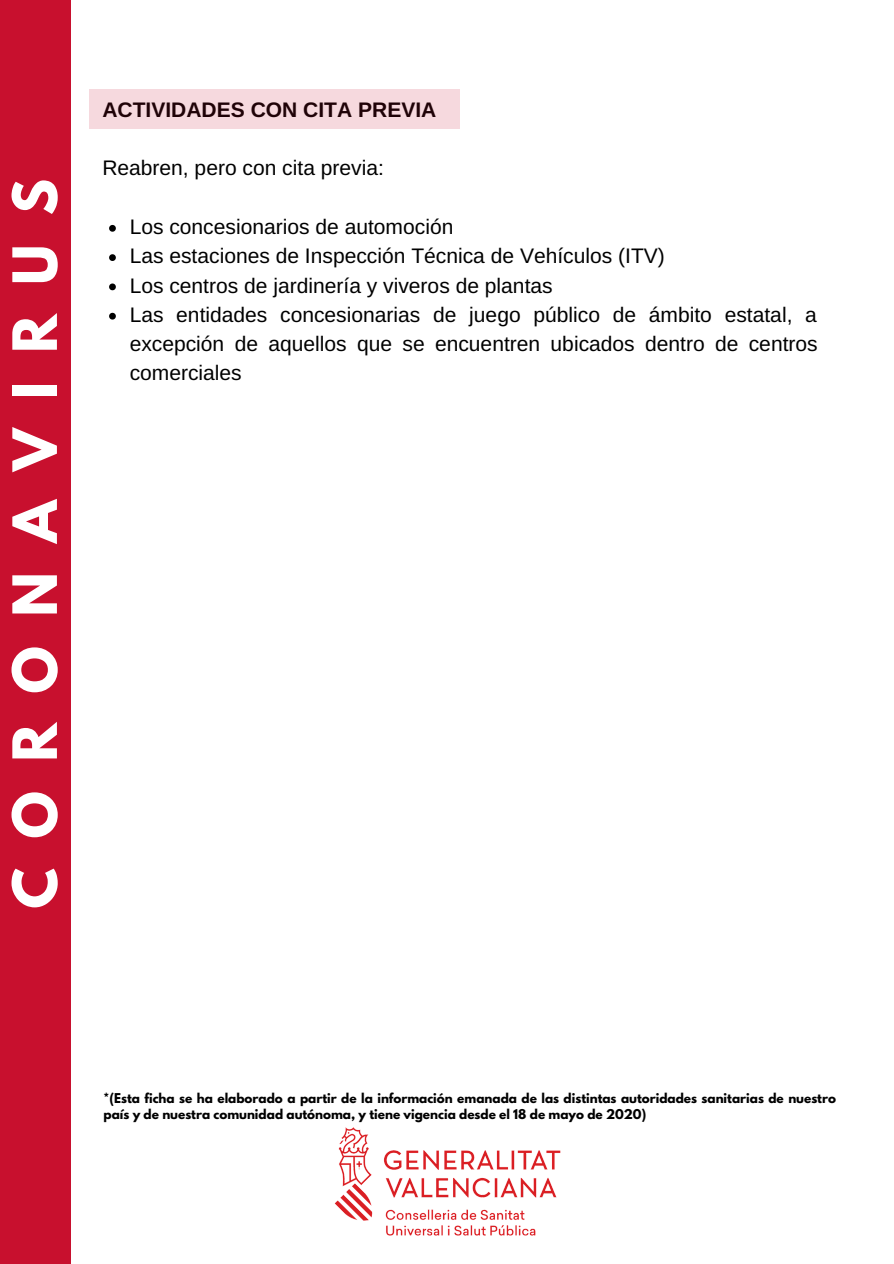
<style>
.page{position:relative;width:894px;height:1264px;background:#fff}
.page>*{position:absolute;margin:0;border:0;box-sizing:border-box;transform-origin:0 0}
.t1{font:700 54px "League Spartan";letter-spacing:.545em;color:#fff}
.t2{font:21px/29.2px "Arimo";color:#000}
.t3{font:700 21px "Arimo";color:#000}
.t4{font:700 12px/15.8px "League Spartan";color:#000}
</style>
<div class="page">
<div style="left:0;top:0;width:71px;height:1263px;background:#c8102e"></div>
<img style="left:334px;top:1127px;width:227px;height:109px">
<svg style="left:109px;top:225px;width:7px;height:7px"></svg>
<svg style="left:109px;top:254px;width:7px;height:7px"></svg>
<svg style="left:109px;top:283px;width:7px;height:7px"></svg>
<svg style="left:109px;top:313px;width:7px;height:6px"></svg>
<div style="left:89px;top:89px;width:371px;height:40px;background:#f6d9de"></div>
<h1 class="t1" style="left:8px;top:908px;width:731px;rotate:-90deg">CORONAVIRUS</h1>
<p class="t3" style="left:102px;top:98px;width:335px">ACTIVIDADES CON CITA PREVIA</p>
<p class="t2" style="left:102px;top:153px;width:283px">Reabren, pero con cita previa:</p>
<p class="t2" style="left:130px;top:212px;width:689px">Los concesionarios de automoción<br>Las estaciones de Inspección Técnica de Vehículos (ITV)<br>Los centros de jardinería y viveros de plantas<br>Las entidades concesionarias de juego público de ámbito estatal, a excepción de aquellos que se encuentren ubicados dentro de centros comerciales</p>
<p class="t4" style="left:103px;top:1091px;width:733px">*(Esta ficha se ha elaborado a partir de la información emanada de las distintas autoridades sanitarias de nuestro país y de nuestra comunidad autónoma, y tiene vigencia desde el 18 de mayo de 2020)</p>
</div>
